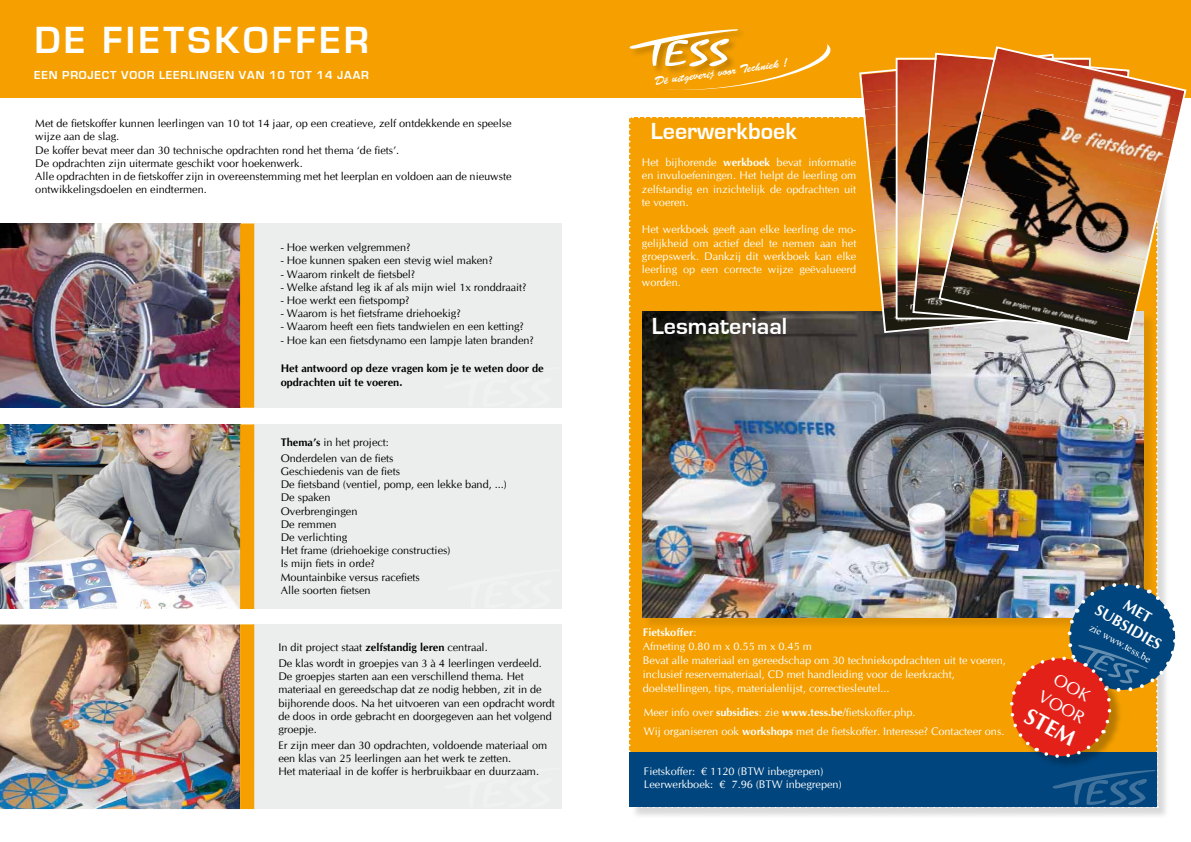
<style>
.page{position:relative;width:1191px;height:842px;background:#fff}
.page>*{position:absolute;margin:0;border:0;box-sizing:border-box;transform-origin:0 0}
.t1{font:700 39px "Eurostile";letter-spacing:.09em;color:#fff}
.t2{font:700 24px "Eurostile";color:#fff}
.t3{font:700 22.4px "CG Omega";color:#fff}
.t4{font:17px/22.2px "CG Omega";color:#fff}
.t5{font:700 15.4px/18.5px "CG Omega";color:#fff;text-align:center}
.t6{font:700 12px "Eurostile";letter-spacing:.07em;color:#fff}
.t7{font:11.7px "Brush Script Std";color:#fff}
.t8{font:11px/13.2px "CG Omega";color:#000}
.t9{font:11px/13.2px "CG Omega";color:#fff}
.t10{font:700 11px/13.2px "CG Omega";color:#000}
.t11{font:10.6px "Times New Roman";color:#fff}
.s1{font-weight:700}
.s2{font-size:12.2px}
</style>
<div class="page">
<div style="left:0;top:0;width:604px;height:98px;background:#f5a000"></div>
<img style="left:0;top:223px;width:240px;height:185px">
<img style="left:0;top:624px;width:240px;height:185px">
<img style="left:0;top:424px;width:240px;height:185px">
<div style="left:254px;top:223px;width:307px;height:185px;background:#eceded"></div>
<div style="left:252px;top:424px;width:309px;height:185px;background:#eceded"></div>
<div style="left:252px;top:625px;width:309px;height:184px;background:#eceded"></div>
<div style="left:240px;top:424px;width:14px;height:185px;background:#f5a000"></div>
<svg style="left:240px;top:223px;width:14px;height:185px;background:#f49f01"></svg>
<div style="left:240px;top:624px;width:14px;height:185px;background:#f5a000"></div>
<div style="left:587px;top:0;width:604px;height:98px;background:#f5a000"></div>
<svg style="left:657px;top:43px;width:174px;height:47px"></svg>
<div style="left:628px;top:28px;width:118px;height:47px;background:#000;opacity:.25"></div>
<img style="left:629px;top:29px;width:108px;height:19px">
<svg style="left:859px;top:57px;width:52px;height:59px"></svg>
<svg style="left:911px;top:52px;width:26px;height:64px;background:#cb5e33"></svg>
<svg style="left:937px;top:46px;width:250px;height:70px"></svg>
<img style="left:629px;top:116px;width:550px;height:692px">
<h1 class="t1" style="left:35px;top:19px;width:336px">DE FIETSKOFFER</h1>
<p class="t6" style="left:34px;top:69px;width:336px">EEN PROJECT VOOR LEERLINGEN VAN 10 TOT 14 JAAR</p>
<p class="t8" style="left:35px;top:117px;width:478px">Met de fietskoffer kunnen leerlingen van 10 tot 14 jaar, op een creatieve, zelf ontdekkende en speelse wijze aan de slag.<br>De koffer bevat meer dan 30 technische opdrachten rond het thema ‘de fiets’.<br>De opdrachten zijn uitermate geschikt voor hoekenwerk.<br>Alle opdrachten in de fietskoffer zijn in overeenstemming met het leerplan en voldoen aan de nieuwste ontwikkelingsdoelen en eindtermen.</p>
<p class="t8" style="left:281px;top:241px;width:131px">- Hoe werken velgremmen?</p>
<p class="t8" style="left:281px;top:254px;width:213px">- Hoe kunnen spaken een stevig wiel maken?</p>
<p class="t8" style="left:281px;top:267px;width:136px">- Waarom rinkelt de fietsbel?</p>
<p class="t8" style="left:281px;top:281px;width:247px">- Welke afstand leg ik af als mijn wiel 1x ronddraait?</p>
<p class="t8" style="left:281px;top:294px;width:130px">- Hoe werkt een fietspomp?</p>
<p class="t8" style="left:281px;top:307px;width:181px">- Waarom is het fietsframe driehoekig?</p>
<p class="t8" style="left:281px;top:320px;width:245px">- Waarom heeft een fiets tandwielen en een ketting?</p>
<p class="t8" style="left:281px;top:334px;width:255px">- Hoe kan een fietsdynamo een lampje laten branden?</p>
<p class="t10" style="left:281px;top:362px;width:264px">Het antwoord op deze vragen kom je te weten door de opdrachten uit te voeren.</p>
<p class="t8" style="left:281px;top:434px;width:114px;line-height:16px"><span class="s1">Thema’s</span> in het project:<br>Onderdelen van de fiets</p>
<p class="t8" style="left:281px;top:465px;width:228px">Geschiedenis van de fiets<br>De fietsband (ventiel, pomp, een lekke band, ...)<br>De spaken<br>Overbrengingen<br>De remmen<br>De verlichting<br>Het frame (driehoekige constructies)<br>Is mijn fiets in orde?<br>Mountainbike versus racefiets<br>Alle soorten fietsen</p>
<p class="t8" style="left:278px;top:639px;width:265px;line-height:16px">In dit project staat <span class="s1">zelfstandig leren</span> centraal.<br>De klas wordt in groepjes van 3 à 4 leerlingen verdeeld.</p>
<p class="t8" style="left:278px;top:670px;width:278px">De groepjes starten aan een verschillend thema. Het materiaal en gereedschap dat ze nodig hebben, zit in de bijhorende doos. Na het uitvoeren van een opdracht wordt de doos in orde gebracht en doorgegeven aan het volgend groepje.</p>
<p class="t8" style="left:278px;top:739px;width:270px">Er zijn meer dan 30 opdrachten, voldoende materiaal om een klas van 25 leerlingen aan het werk te zetten.<br>Het materiaal in de koffer is herbruikbaar en duurzaam.</p>
<p class="t7" style="left:653px;top:75px;width:136px;rotate:-8deg">Dé uitgeverij voor Techniek <span class="s2">!</span></p>
<h2 class="t2" style="left:651px;top:118px;width:148px">LEERWERKBOEK</h2>
<p class="t9" style="left:642px;top:156px;width:216px;text-align:justify">Het bijhorende <span class="s1">werkboek</span> bevat informatie en invuloefeningen. Het helpt de leerling om zelfstandig en inzichtelijk de opdrachten uit te voeren.</p>
<p class="t9" style="left:642px;top:223px;width:216px;text-align:justify">Het werkboek geeft aan elke leerling de mo&shy;gelijkheid om actief deel te nemen aan het groepswerk. Dankzij dit werkboek kan elke leerling op een correcte wijze geëvalueerd worden.</p>
<h2 class="t2" style="left:652px;top:313px;width:137px">LESMATERIAAL</h2>
<p class="t9" style="left:643px;top:625px;width:364px;line-height:14px"><span class="s1">Fietskoffer</span>:<br>Afmeting 0.80 m x 0.55 m x 0.45 m<br>Bevat alle materiaal en gereedschap om 30 techniekopdrachten uit te voeren, inclusief reservemateriaal, CD met handleiding voor de leerkracht, doelstellingen, tips, materialenlijst, correctiesleutel...</p>
<p class="t9" style="left:643px;top:703px;width:362px;line-height:18.9px">Meer info over <span class="s1">subsidies</span>: zie <span class="s1">www.tess.be</span>/fietskoffer.php.<br>Wij organiseren ook <span class="s1">workshops</span> met de fietskoffer. Interesse? Contacteer ons.</p>
<p class="t9" style="left:644px;top:765px;width:199px">Fietskoffer: € 1120 (BTW inbegrepen)<br>Leerwerkboek: € 7.96 (BTW inbegrepen)</p>
<h3 class="t5" style="left:1110px;top:585px;width:76px;rotate:30deg">Met subsidies</h3>
<p class="t11" style="left:1094px;top:620px;width:70px;rotate:29deg">zie www.tess.be</p>
<h3 class="t4" style="left:1056px;top:666px;width:22px;rotate:29deg">oo voo</h3>
<h3 class="t3" style="left:1033px;top:702px;width:55px;rotate:29deg">st em</h3>
</div>
